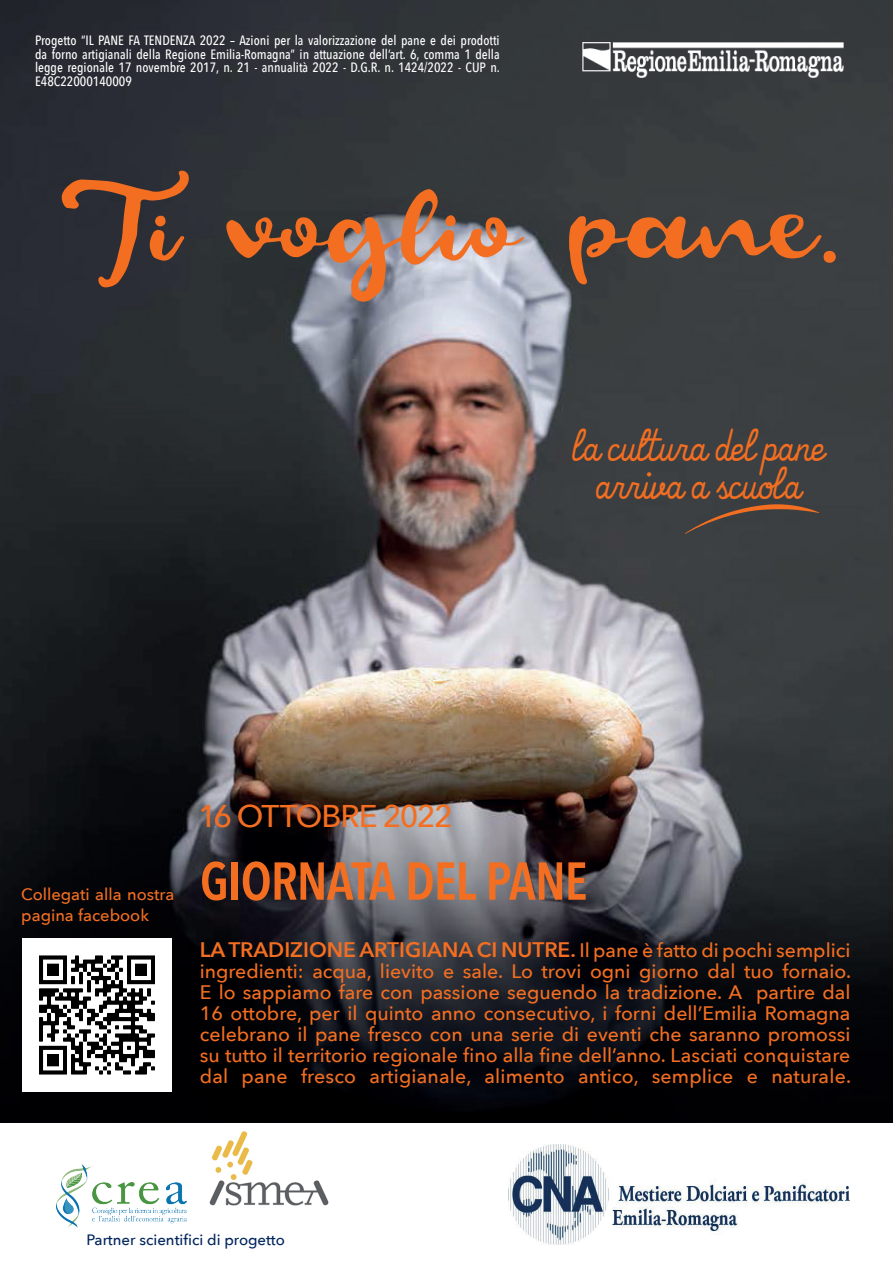
<style>
.page{position:relative;width:893px;height:1263px;background:#fff}
.page>*{position:absolute;margin:0;border:0;box-sizing:border-box;transform-origin:0 0}
.t1{font:600 52.8px "Avenir Next Condensed";letter-spacing:-.02em;color:#f36e21}
.t2{font:italic 42.3px/38.4px "Thats Font Folks";color:#f36e21;text-align:center}
.t3{font:500 31.35px "Avenir Next";letter-spacing:-.05em;color:#f36e21}
.t4{font:600 21px "Avenir Next";color:#f36e21}
.t5{font:500 19.5px/21px "Avenir Next";letter-spacing:.01em;color:#f36e21;text-align:justify}
.t6{font:500 16.5px/21px "Avenir Next";color:#f36e21}
.t7{font:500 15px "Avenir Next";color:#00255d}
.t8{font:500 13.5px/13.5px "Avenir Next Condensed";color:#fff;text-align:justify}
.s1{font-weight:500;font-size:19.5px}
</style>
<div class="page">
<img style="left:0;top:0;width:893px;height:1123px">
<img style="left:582px;top:43px;width:261px;height:34px">
<img style="left:510px;top:1144px;width:339px;height:100px">
<svg style="left:226px;top:189px;width:299px;height:114px"></svg>
<svg style="left:569px;top:214px;width:253px;height:71px"></svg>
<div style="left:824px;top:251px;width:12px;height:12px;background:#f36e21;border-radius:50%"></div>
<svg style="left:61px;top:170px;width:128px;height:118px"></svg>
<div style="left:445px;top:215px;width:11px;height:11px;background:#f36e21;border-radius:50%"></div>
<svg style="left:685px;top:504px;width:134px;height:30px"></svg>
<img style="left:23px;top:939px;width:148px;height:152px">
<img style="left:209px;top:1131px;width:120px;height:75px">
<img style="left:57px;top:1164px;width:130px;height:63px">
<p class="t8" style="left:35px;top:34px;width:466px">Progetto “IL PANE FA TENDENZA 2022 – Azioni per la valorizzazione del pane e dei prodotti da forno artigianali della Regione Emilia-Romagna” in attuazione dell’art. 6, comma 1 della legge regionale 17 novembre 2017, n. 21 - annualità 2022 - D.G.R. n. 1424/2022 - CUP n.<br>E48C22000140009</p>
<h3 class="t3" style="left:198px;top:789px;width:256px">16 OTTOBRE 2022</h3>
<h2 class="t2" style="left:573px;top:427px;width:254px">la cultura del pane arriva a scuola</h2>
<p class="t6" style="left:21px;top:883px;width:155px">Collegati alla nostra pagina facebook</p>
<h1 class="t1" style="left:200px;top:836px;width:389px">GIORNATA DEL PANE</h1>
<p class="t4" style="left:200px;top:931px;width:652px">LA TRADIZIONE ARTIGIANA CI NUTRE. <span class="s1">Il pane è fatto di pochi semplici</span></p>
<p class="t5" style="left:200px;top:959px;width:653px">ingredienti: acqua, lievito e sale. Lo trovi ogni giorno dal tuo fornaio.<br>E lo sappiamo fare con passione seguendo la tradizione. A partire dal 16 ottobre, per il quinto anno consecutivo, i forni dell’Emilia Romagna celebrano il pane fresco con una serie di eventi che saranno promossi su tutto il territorio regionale fino alla fine dell’anno. Lasciati conquistare dal pane fresco artigianale, alimento antico, semplice e naturale.</p>
<p class="t7" style="left:87px;top:1227px;width:200px">Partner scientifici di progetto</p>
</div>
